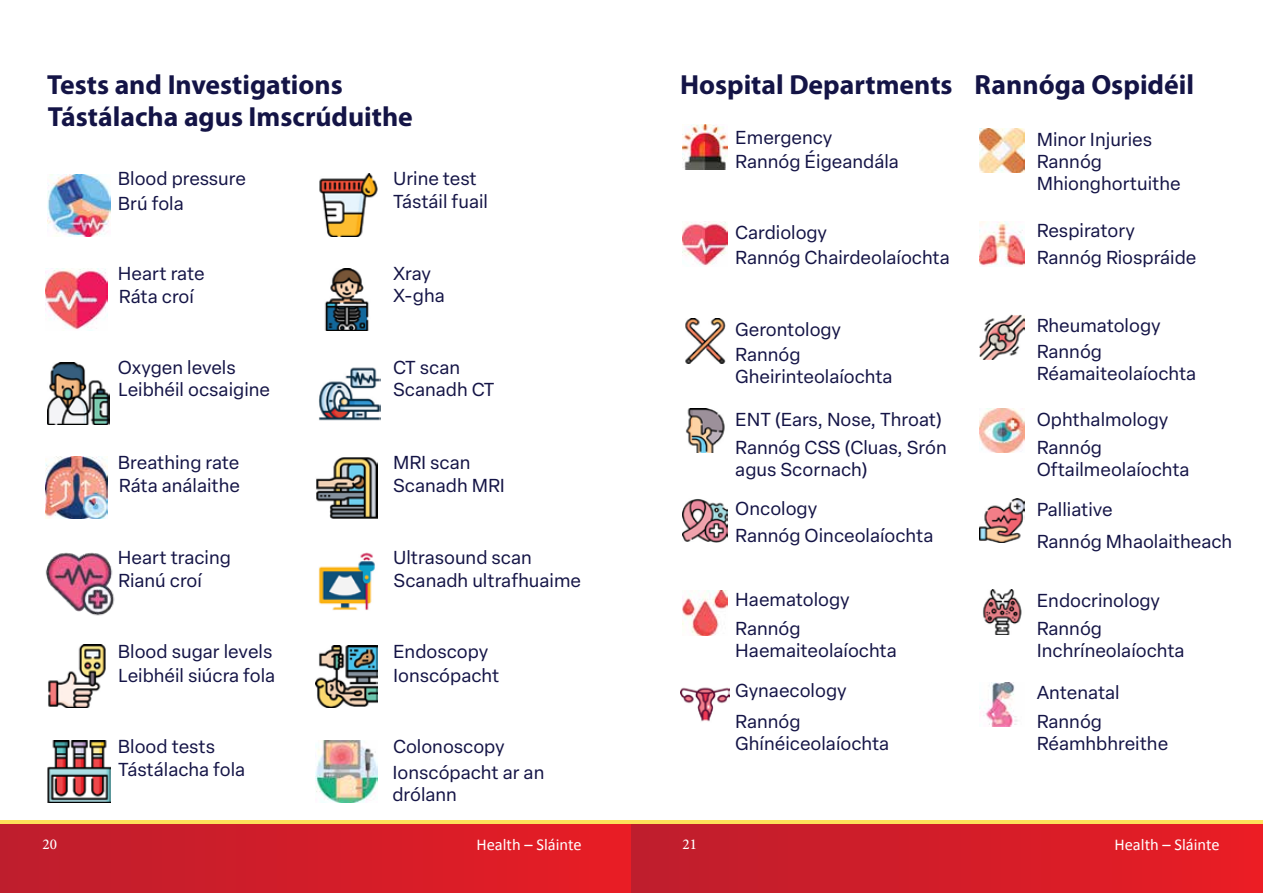
<style>
.page{position:relative;width:1263px;height:893px;background:#fff}
.page>*{position:absolute;margin:0;border:0;box-sizing:border-box;transform-origin:0 0}
.t1{font:700 27.75px "Myriad Pro";color:#141446}
.t2{font:18.45px/22px "Elza Text";color:#141446}
.t3{font:16.5px "Calibri";color:#fff}
.t4{font:500 15px "Minion Pro";color:#fff}
</style>
<div class="page">
<div style="left:0;top:821px;width:653px;height:72px;background:linear-gradient(to right,#fde05a,#fde05a)"></div>
<div style="left:0;top:825px;width:653px;height:68px;background:linear-gradient(to right,#be1e2d,#e91d24)"></div>
<img style="left:45px;top:552px;width:70px;height:64px">
<img style="left:48px;top:174px;width:62px;height:63px">
<img style="left:48px;top:741px;width:62px;height:62px">
<img style="left:45px;top:456px;width:63px;height:62px">
<img style="left:315px;top:740px;width:63px;height:63px">
<img style="left:318px;top:367px;width:62px;height:54px">
<img style="left:319px;top:174px;width:59px;height:62px">
<img style="left:316px;top:645px;width:62px;height:63px">
<img style="left:45px;top:268px;width:63px;height:63px">
<img style="left:316px;top:457px;width:62px;height:61px">
<img style="left:47px;top:362px;width:63px;height:62px">
<img style="left:48px;top:645px;width:58px;height:62px">
<img style="left:318px;top:552px;width:57px;height:58px">
<img style="left:324px;top:268px;width:45px;height:63px">
<div style="left:631px;top:821px;width:632px;height:72px;background:linear-gradient(to right,#fde05a,#fde05a)"></div>
<div style="left:631px;top:825px;width:632px;height:68px;background:linear-gradient(to right,#bd1e2d,#e91d24)"></div>
<img style="left:980px;top:128px;width:44px;height:45px">
<img style="left:683px;top:591px;width:44px;height:44px">
<img style="left:980px;top:315px;width:44px;height:44px">
<img style="left:683px;top:221px;width:44px;height:45px">
<img style="left:983px;top:589px;width:39px;height:45px">
<img style="left:685px;top:318px;width:41px;height:45px">
<img style="left:680px;top:687px;width:50px;height:35px">
<img style="left:980px;top:499px;width:44px;height:44px">
<img style="left:980px;top:221px;width:44px;height:45px">
<img style="left:683px;top:499px;width:44px;height:44px">
<img style="left:980px;top:409px;width:44px;height:44px">
<img style="left:980px;top:682px;width:38px;height:45px">
<img style="left:683px;top:125px;width:44px;height:44px">
<img style="left:685px;top:408px;width:40px;height:45px">
<h1 class="t1" style="left:47px;top:66px;width:297px">Tests and Investigations</h1>
<h1 class="t1" style="left:48px;top:99px;width:367px">Tástálacha agus Imscrúduithe</h1>
<p class="t2" style="left:118px;top:166px;width:130px">Blood pressure</p>
<p class="t2" style="left:393px;top:166px;width:85px">Urine test</p>
<p class="t2" style="left:118px;top:191px;width:67px">Brú fola</p>
<p class="t2" style="left:393px;top:189px;width:97px">Tástáil fuail</p>
<p class="t2" style="left:118px;top:261px;width:88px">Heart rate</p>
<p class="t2" style="left:393px;top:261px;width:40px">Xray</p>
<p class="t2" style="left:119px;top:284px;width:76px">Ráta croí</p>
<p class="t2" style="left:393px;top:283px;width:53px">X-gha</p>
<p class="t2" style="left:118px;top:356px;width:119px">Oxygen levels</p>
<p class="t2" style="left:393px;top:356px;width:69px">CT scan</p>
<p class="t2" style="left:118px;top:378px;width:153px">Leibhéil ocsaigine</p>
<p class="t2" style="left:393px;top:377px;width:103px">Scanadh CT</p>
<p class="t2" style="left:118px;top:450px;width:123px">Breathing rate</p>
<p class="t2" style="left:393px;top:450px;width:79px">MRI scan</p>
<p class="t2" style="left:119px;top:473px;width:123px">Ráta análaithe</p>
<p class="t2" style="left:393px;top:473px;width:113px">Scanadh MRI</p>
<p class="t2" style="left:118px;top:545px;width:115px">Heart tracing</p>
<p class="t2" style="left:393px;top:545px;width:140px">Ultrasound scan</p>
<p class="t2" style="left:118px;top:568px;width:85px">Rianú croí</p>
<p class="t2" style="left:394px;top:568px;width:189px">Scanadh ultrafhuaime</p>
<p class="t2" style="left:118px;top:640px;width:156px">Blood sugar levels</p>
<p class="t2" style="left:393px;top:640px;width:97px">Endoscopy</p>
<p class="t2" style="left:118px;top:664px;width:158px">Leibhéil siúcra fola</p>
<p class="t2" style="left:393px;top:664px;width:108px">Ionscópacht</p>
<p class="t2" style="left:118px;top:735px;width:99px">Blood tests</p>
<p class="t2" style="left:393px;top:735px;width:113px">Colonoscopy</p>
<p class="t2" style="left:118px;top:757px;width:128px">Tástálacha fola</p>
<p class="t2" style="left:392px;top:760px;width:153px">Ionscópacht ar an drólann</p>
<h1 class="t1" style="left:680px;top:66px;width:516px">Hospital Departments Rannóga Ospidéil</h1>
<p class="t2" style="left:735px;top:126px;width:99px">Emergency</p>
<p class="t2" style="left:1037px;top:127px;width:117px">Minor Injuries</p>
<p class="t2" style="left:735px;top:150px;width:165px">Rannóg Éigeandála</p>
<p class="t2" style="left:1037px;top:150px;width:146px">Rannóg<br>Mhionghortuithe</p>
<p class="t2" style="left:735px;top:220px;width:93px">Cardiology</p>
<p class="t2" style="left:1037px;top:218px;width:100px">Respiratory</p>
<p class="t2" style="left:735px;top:246px;width:216px">Rannóg Chairdeolaíochta</p>
<p class="t2" style="left:1037px;top:246px;width:161px">Rannóg Riospráide</p>
<p class="t2" style="left:735px;top:317px;width:107px">Gerontology</p>
<p class="t2" style="left:1037px;top:314px;width:125px">Rheumatology</p>
<p class="t2" style="left:735px;top:343px;width:159px">Rannóg<br>Gheirinteolaíochta</p>
<p class="t2" style="left:1037px;top:340px;width:161px">Rannóg<br>Réamaiteolaíochta</p>
<p class="t2" style="left:735px;top:407px;width:208px">ENT (Ears, Nose, Throat)</p>
<p class="t2" style="left:1037px;top:407px;width:133px">Ophthalmology</p>
<p class="t2" style="left:735px;top:436px;width:213px">Rannóg CSS (Cluas, Srón agus Scornach)</p>
<p class="t2" style="left:1037px;top:436px;width:154px">Rannóg<br>Oftailmeolaíochta</p>
<p class="t2" style="left:735px;top:496px;width:83px">Oncology</p>
<p class="t2" style="left:1037px;top:497px;width:78px">Palliative</p>
<p class="t2" style="left:735px;top:523px;width:200px">Rannóg Oinceolaíochta</p>
<p class="t2" style="left:1037px;top:530px;width:197px">Rannóg Mhaolaitheach</p>
<p class="t2" style="left:735px;top:588px;width:116px">Haematology</p>
<p class="t2" style="left:1037px;top:588px;width:125px">Endocrinology</p>
<p class="t2" style="left:735px;top:617px;width:163px">Rannóg<br>Haemaiteolaíochta</p>
<p class="t2" style="left:1037px;top:617px;width:149px">Rannóg<br>Inchríneolaíochta</p>
<p class="t2" style="left:735px;top:678px;width:113px">Gynaecology</p>
<p class="t2" style="left:1037px;top:680px;width:84px">Antenatal</p>
<p class="t2" style="left:735px;top:709px;width:155px">Rannóg<br>Ghínéiceolaíochta</p>
<p class="t2" style="left:1037px;top:709px;width:133px">Rannóg<br>Réamhbhreithe</p>
<p class="t4" style="left:43px;top:834px;width:16px">20</p>
<p class="t3" style="left:476px;top:834px;width:107px">Health – Sláinte</p>
<p class="t4" style="left:682px;top:834px;width:16px">21</p>
<p class="t3" style="left:1114px;top:834px;width:107px">Health – Sláinte</p>
</div>
